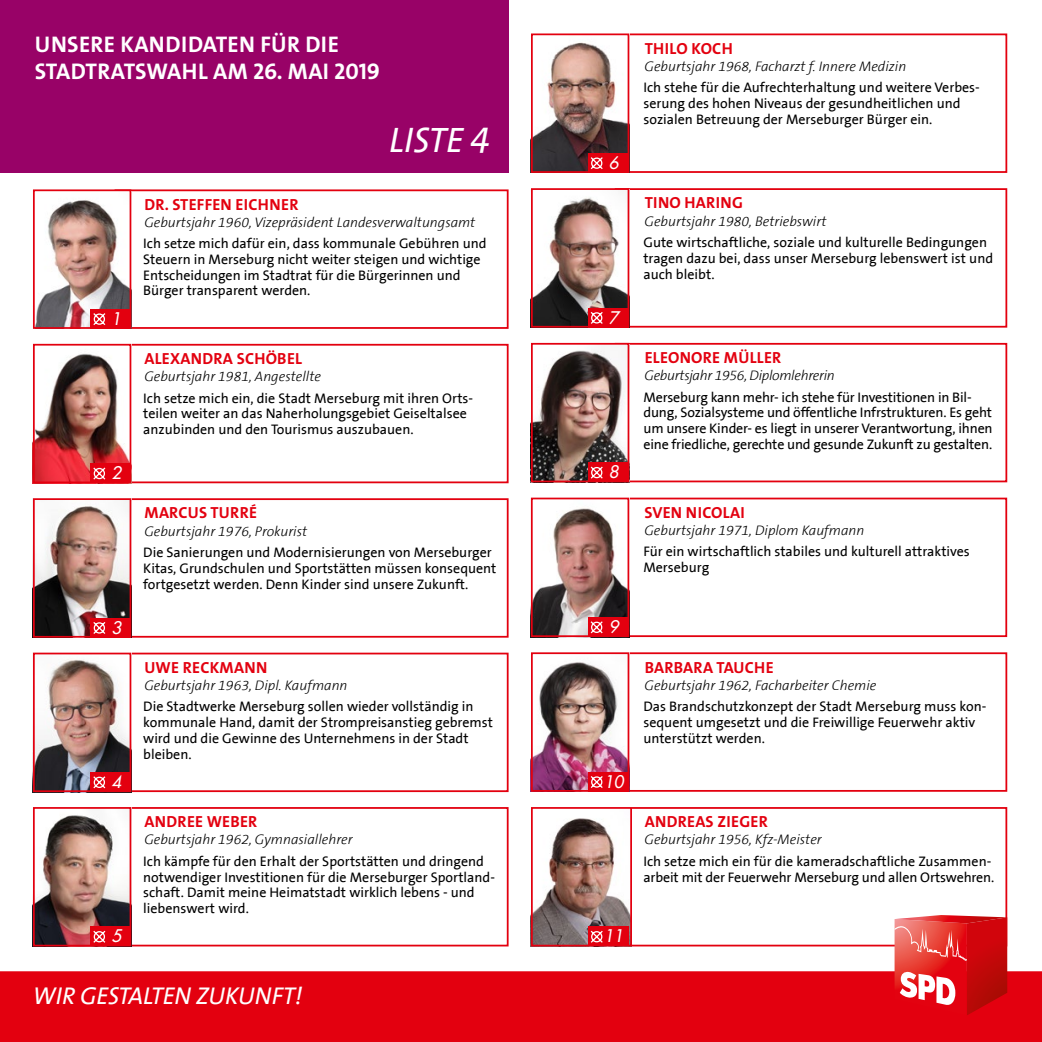
<style>
.page{position:relative;width:1042px;height:1042px;background:#fff}
.page>*{position:absolute;margin:0;border:0;box-sizing:border-box;transform-origin:0 0}
.t1{font:italic 35.7px "The Sans";letter-spacing:-.005em;color:#fff}
.t2{font:italic 24.5px "The Sans";letter-spacing:-.01em;color:#fff}
.t3{font:22.75px/27.3px "The Sans LP7 Bld";letter-spacing:.015em;color:#fff}
.t4{font:italic 16.97px "Futura";color:#fff}
.t5{font:16.1px "The Sans LP7 Bld";letter-spacing:.015em;color:#e3000f}
.t6{font:14px/15.8px "The Sans B5 Plain";color:#000}
.t7{font:italic 300 14px "The Sans B3";color:#000}
.t8{font:italic 300 14px "The Sans B3";letter-spacing:-.02em;color:#000}
</style>
<div class="page">
<div style="left:0;top:0;width:508px;height:173px;background:#980267"></div>
<div style="left:0;top:971px;width:1042px;height:71px;background:#e3000f"></div>
<div style="left:615px;top:188px;width:392px;height:140px;border:2px solid #e3000f"></div>
<img style="left:534px;top:191px;width:92px;height:134px">
<div style="left:531px;top:188px;width:98px;height:140px;border:2px solid #e3000f"></div>
<div style="left:588px;top:308px;width:41px;height:20px;background:#e3000f"></div>
<svg style="left:590px;top:312px;width:13px;height:12px"></svg>
<div style="left:615px;top:343px;width:392px;height:139px;border:2px solid #e3000f"></div>
<img style="left:534px;top:346px;width:92px;height:133px">
<div style="left:531px;top:343px;width:98px;height:139px;border:2px solid #e3000f"></div>
<div style="left:588px;top:462px;width:41px;height:20px;background:#e3000f"></div>
<svg style="left:590px;top:466px;width:13px;height:13px"></svg>
<div style="left:615px;top:498px;width:392px;height:139px;border:2px solid #e3000f"></div>
<img style="left:534px;top:501px;width:92px;height:133px">
<div style="left:531px;top:498px;width:98px;height:139px;border:2px solid #e3000f"></div>
<div style="left:588px;top:617px;width:41px;height:20px;background:#e3000f"></div>
<svg style="left:590px;top:621px;width:13px;height:13px"></svg>
<div style="left:115px;top:498px;width:393px;height:140px;border:2px solid #e3000f"></div>
<img style="left:36px;top:501px;width:92px;height:134px">
<div style="left:33px;top:498px;width:98px;height:140px;border:2px solid #e3000f"></div>
<div style="left:90px;top:618px;width:41px;height:20px;background:#e3000f"></div>
<svg style="left:93px;top:622px;width:13px;height:12px"></svg>
<div style="left:115px;top:344px;width:393px;height:139px;border:2px solid #e3000f"></div>
<img style="left:36px;top:347px;width:92px;height:133px">
<div style="left:33px;top:344px;width:98px;height:139px;border:2px solid #e3000f"></div>
<div style="left:90px;top:463px;width:41px;height:20px;background:#e3000f"></div>
<svg style="left:93px;top:467px;width:13px;height:13px"></svg>
<div style="left:115px;top:189px;width:393px;height:140px;border:2px solid #e3000f"></div>
<img style="left:36px;top:192px;width:92px;height:134px">
<div style="left:33px;top:189px;width:98px;height:140px;border:2px solid #e3000f"></div>
<div style="left:90px;top:309px;width:41px;height:20px;background:#e3000f"></div>
<svg style="left:93px;top:313px;width:13px;height:12px"></svg>
<div style="left:615px;top:652px;width:392px;height:140px;border:2px solid #e3000f"></div>
<img style="left:534px;top:655px;width:92px;height:134px">
<div style="left:531px;top:652px;width:98px;height:140px;border:2px solid #e3000f"></div>
<div style="left:588px;top:772px;width:41px;height:20px;background:#e3000f"></div>
<svg style="left:590px;top:776px;width:13px;height:12px"></svg>
<div style="left:115px;top:652px;width:393px;height:140px;border:2px solid #e3000f"></div>
<img style="left:36px;top:655px;width:92px;height:134px">
<div style="left:33px;top:652px;width:98px;height:140px;border:2px solid #e3000f"></div>
<div style="left:90px;top:772px;width:41px;height:20px;background:#e3000f"></div>
<svg style="left:93px;top:776px;width:13px;height:13px"></svg>
<div style="left:615px;top:807px;width:392px;height:139px;border:2px solid #e3000f"></div>
<img style="left:534px;top:810px;width:95px;height:133px">
<div style="left:531px;top:807px;width:101px;height:139px;border:2px solid #e3000f"></div>
<div style="left:588px;top:926px;width:41px;height:20px;background:#e3000f"></div>
<svg style="left:590px;top:930px;width:13px;height:13px"></svg>
<div style="left:115px;top:807px;width:393px;height:139px;border:2px solid #e3000f"></div>
<img style="left:36px;top:810px;width:92px;height:133px">
<div style="left:33px;top:807px;width:98px;height:139px;border:2px solid #e3000f"></div>
<div style="left:90px;top:926px;width:41px;height:20px;background:#e3000f"></div>
<svg style="left:93px;top:930px;width:13px;height:13px"></svg>
<div style="left:615px;top:33px;width:392px;height:140px;border:2px solid #e3000f"></div>
<img style="left:534px;top:36px;width:92px;height:134px">
<div style="left:531px;top:33px;width:98px;height:140px;border:2px solid #e3000f"></div>
<div style="left:588px;top:153px;width:41px;height:20px;background:#e3000f"></div>
<svg style="left:590px;top:157px;width:13px;height:13px"></svg>
<svg style="left:894px;top:915px;width:113px;height:100px;background:#de3739"></svg>
<h3 class="t3" style="left:35px;top:30px;width:347px">UNSERE KANDIDATEN FÜR DIE<br>STADTRATSWAHL AM 26. MAI 2019</h3>
<h1 class="t1" style="left:389px;top:110px;width:103px">LISTE 4</h1>
<p class="t4" style="left:112px;top:308px;width:11px">1</p>
<p class="t4" style="left:112px;top:462px;width:11px">2</p>
<p class="t4" style="left:112px;top:617px;width:11px">3</p>
<p class="t4" style="left:112px;top:771px;width:11px">4</p>
<p class="t4" style="left:112px;top:925px;width:11px">5</p>
<p class="t5" style="left:144px;top:194px;width:155px">DR. STEFFEN EICHNER</p>
<p class="t7" style="left:144px;top:215px;width:332px">Geburtsjahr 1960, Vizepräsident Landesverwaltungsamt</p>
<p class="t6" style="left:143px;top:236px;width:345px">Ich setze mich dafür ein, dass kommunale Gebühren und Steuern in Merseburg nicht weiter steigen und wichtige Entscheidungen im Stadtrat für die Bürgerinnen und Bürger transparent werden.</p>
<p class="t5" style="left:144px;top:348px;width:159px">ALEXANDRA SCHÖBEL</p>
<p class="t7" style="left:144px;top:369px;width:178px">Geburtsjahr 1981, Angestellte</p>
<p class="t6" style="left:143px;top:390px;width:331px">Ich setze mich ein, die Stadt Merseburg mit ihren Orts&shy;teilen weiter an das Naherholungsgebiet Geiseltalsee anzubinden und den Tourismus auszubauen.</p>
<p class="t5" style="left:144px;top:503px;width:114px">MARCUS TURRÉ</p>
<p class="t7" style="left:144px;top:524px;width:164px">Geburtsjahr 1976, Prokurist</p>
<p class="t6" style="left:143px;top:545px;width:355px">Die Sanierungen und Modernisierungen von Merseburger<br>Kitas, Grundschulen und Sportstätten müssen konsequent fortgesetzt werden. Denn Kinder sind unsere Zukunft.</p>
<p class="t5" style="left:144px;top:657px;width:125px">UWE RECKMANN</p>
<p class="t7" style="left:144px;top:678px;width:205px">Geburtsjahr 1963, Dipl. Kaufmann</p>
<p class="t6" style="left:143px;top:699px;width:351px">Die Stadtwerke Merseburg sollen wieder vollständig in kommunale Hand, damit der Strompreisanstieg gebremst wird und die Gewinne des Unternehmens in der Stadt bleiben.</p>
<p class="t5" style="left:144px;top:811px;width:114px">ANDREE WEBER</p>
<p class="t7" style="left:144px;top:832px;width:210px">Geburtsjahr 1962, Gymnasiallehrer</p>
<p class="t6" style="left:143px;top:854px;width:353px">Ich kämpfe für den Erhalt der Sportstätten und dringend notwendiger Investitionen für die Merseburger Sportland&shy;schaft. Damit meine Heimatstadt wirklich lebens - und liebenswert wird.</p>
<h2 class="t2" style="left:33px;top:975px;width:271px">WIR GESTALTEN ZUKUNFT!</h2>
<p class="t4" style="left:609px;top:152px;width:11px">6</p>
<p class="t4" style="left:609px;top:307px;width:11px">7</p>
<p class="t4" style="left:609px;top:461px;width:11px">8</p>
<p class="t4" style="left:609px;top:616px;width:11px">9</p>
<p class="t4" style="left:604px;top:771px;width:21px">10</p>
<p class="t4" style="left:604px;top:925px;width:21px">11</p>
<p class="t5" style="left:645px;top:38px;width:90px">THILO KOCH</p>
<p class="t7" style="left:644px;top:59px;width:263px">Geburtsjahr 1968, Facharzt f. Innere Medizin</p>
<p class="t6" style="left:643px;top:80px;width:338px">Ich stehe für die Aufrechterhaltung und weitere Verbes&shy;serung des hohen Niveaus der gesundheitlichen und sozialen Betreuung der Merseburger Bürger ein.</p>
<p class="t5" style="left:645px;top:193px;width:100px">TINO HARING</p>
<p class="t7" style="left:644px;top:214px;width:184px">Geburtsjahr 1980, Betriebswirt</p>
<p class="t6" style="left:643px;top:235px;width:351px">Gute wirtschaftliche, soziale und kulturelle Bedingungen tragen dazu bei, dass unser Merseburg lebenswert ist und auch bleibt.</p>
<p class="t5" style="left:645px;top:347px;width:138px">ELEONORE MÜLLER</p>
<p class="t8" style="left:644px;top:368px;width:192px">Geburtsjahr 1956, Diplomlehrerin</p>
<p class="t6" style="left:643px;top:390px;width:351px">Merseburg kann mehr- ich stehe für Investitionen in Bil&shy;dung, Sozialsysteme und öffentliche Infrstrukturen. Es geht um unsere Kinder- es liegt in unserer Verantwortung, ihnen eine friedliche, gerechte und gesunde Zukunft zu gestalten.</p>
<p class="t5" style="left:644px;top:502px;width:102px">SVEN NICOLAI</p>
<p class="t7" style="left:644px;top:523px;width:221px">Geburtsjahr 1971, Diplom Kaufmann</p>
<p class="t6" style="left:643px;top:544px;width:328px">Für ein wirtschaftlich stabiles und kulturell attraktives<br>Merseburg</p>
<p class="t5" style="left:645px;top:657px;width:131px">BARBARA TAUCHE</p>
<p class="t7" style="left:644px;top:678px;width:233px">Geburtsjahr 1962, Facharbeiter Chemie</p>
<p class="t6" style="left:643px;top:699px;width:344px">Das Brandschutzkonzept der Stadt Merseburg muss kon&shy;sequent umgesetzt und die Freiwillige Feuerwehr aktiv unterstützt werden.</p>
<p class="t5" style="left:645px;top:811px;width:125px">ANDREAS ZIEGER</p>
<p class="t7" style="left:644px;top:832px;width:179px">Geburtsjahr 1956, Kfz-Meister</p>
<p class="t6" style="left:643px;top:854px;width:352px">Ich setze mich ein für die kameradschaftliche Zusammen&shy;arbeit mit der Feuerwehr Merseburg und allen Ortswehren.</p>
</div>
